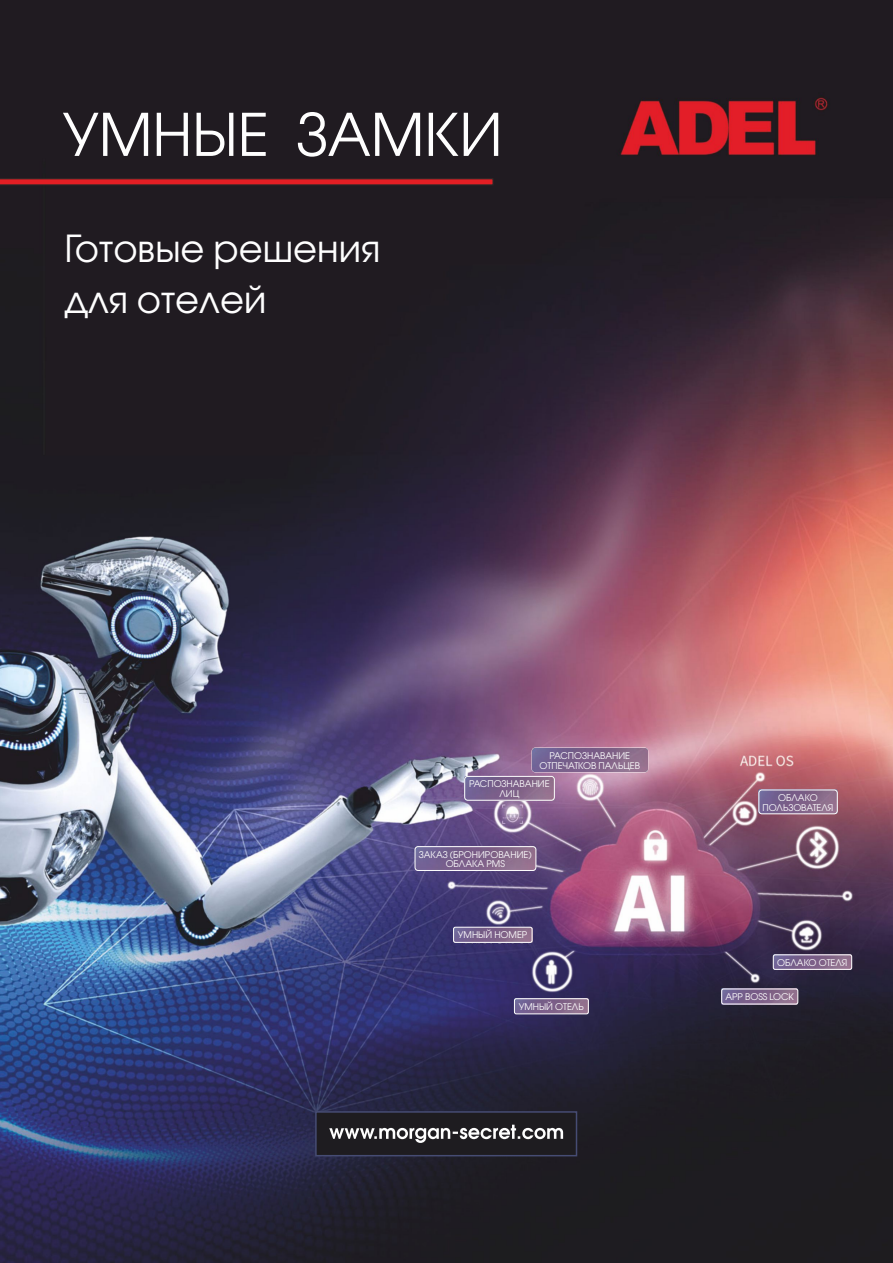
<style>
.page{position:relative;width:893px;height:1263px;background:#fff}
.page>*{position:absolute;margin:0;border:0;box-sizing:border-box;transform-origin:0 0}
.t1{font:58.35px "Avant Garde Gothic C";color:#fefefe}
.t2{font:37.05px/51px "Avant Garde Gothic C";color:#fefefe}
.t3{font:9.15px/9.6px "Avant Garde Gothic C";color:#fefefe;text-align:center}
</style>
<div class="page">
<img style="left:0;top:0;width:893px;height:1263px">
<img style="left:532px;top:748px;width:116px;height:24px">
<img style="left:723px;top:990px;width:75px;height:14px">
<img style="left:466px;top:778px;width:87px;height:21px">
<img style="left:417px;top:848px;width:117px;height:21px">
<img style="left:455px;top:927px;width:77px;height:14px">
<img style="left:514px;top:1000px;width:73px;height:14px">
<img style="left:775px;top:956px;width:75px;height:12px">
<img style="left:760px;top:791px;width:76px;height:21px">
<div style="left:464px;top:776px;width:91px;height:25px;border:1px solid #fefefe;border-radius:3px"></div>
<div style="left:773px;top:954px;width:79px;height:16px;border:1px solid #fefefe;border-radius:2px"></div>
<div style="left:758px;top:789px;width:80px;height:25px;border:1px solid #fefefe;border-radius:3px"></div>
<svg style="left:0;top:178px;width:494px;height:8px;background:#9e2024"></svg>
<svg style="left:314px;top:1110px;width:264px;height:47px;background:#38373e"></svg>
<div style="left:514px;top:998px;width:75px;height:16px;border:1px solid #fefefe;border-radius:2px"></div>
<div style="left:453px;top:927px;width:79px;height:16px;border:1px solid #fefefe;border-radius:2px"></div>
<div style="left:415px;top:846px;width:121px;height:25px;border:1px solid #fefefe;border-radius:3px"></div>
<div style="left:721px;top:988px;width:77px;height:16px;border:1px solid #fefefe;border-radius:2px"></div>
<h1 class="t1" style="left:63px;top:110px;width:441px">УМНЫЕ ЗАМКИ</h1>
<h2 class="t2" style="left:64px;top:226px;width:317px">Готовые решения для отелей</h2>
<p class="t3" style="left:540px;top:752px;width:102px">РАСПОЗНАВАНИЕ<br>ОТПЕЧАТКОВ ПАЛЬЦЕВ</p>
<p class="t3" style="left:469px;top:780px;width:82px">РАСПОЗНАВАНИЕ<br>ЛИЦ</p>
<p class="t3" style="left:419px;top:850px;width:114px">ЗАКАЗ (БРОНИРОВАНИЕ)<br>ОБЛАКА PMS</p>
<p class="t3" style="left:458px;top:931px;width:71px">УМНЫЙ НОМЕР</p>
<p class="t3" style="left:519px;top:1002px;width:66px">УМНЫЙ ОТЕЛЬ</p>
<p class="t3" style="left:762px;top:794px;width:72px">ОБЛАКО<br>ПОЛЬЗОВАТЕЛЯ</p>
<p class="t3" style="left:777px;top:958px;width:72px">ОБЛАКО ОТЕЛЯ</p>
<p class="t3" style="left:725px;top:993px;width:70px">APP BOSS LOCK</p>
</div>
